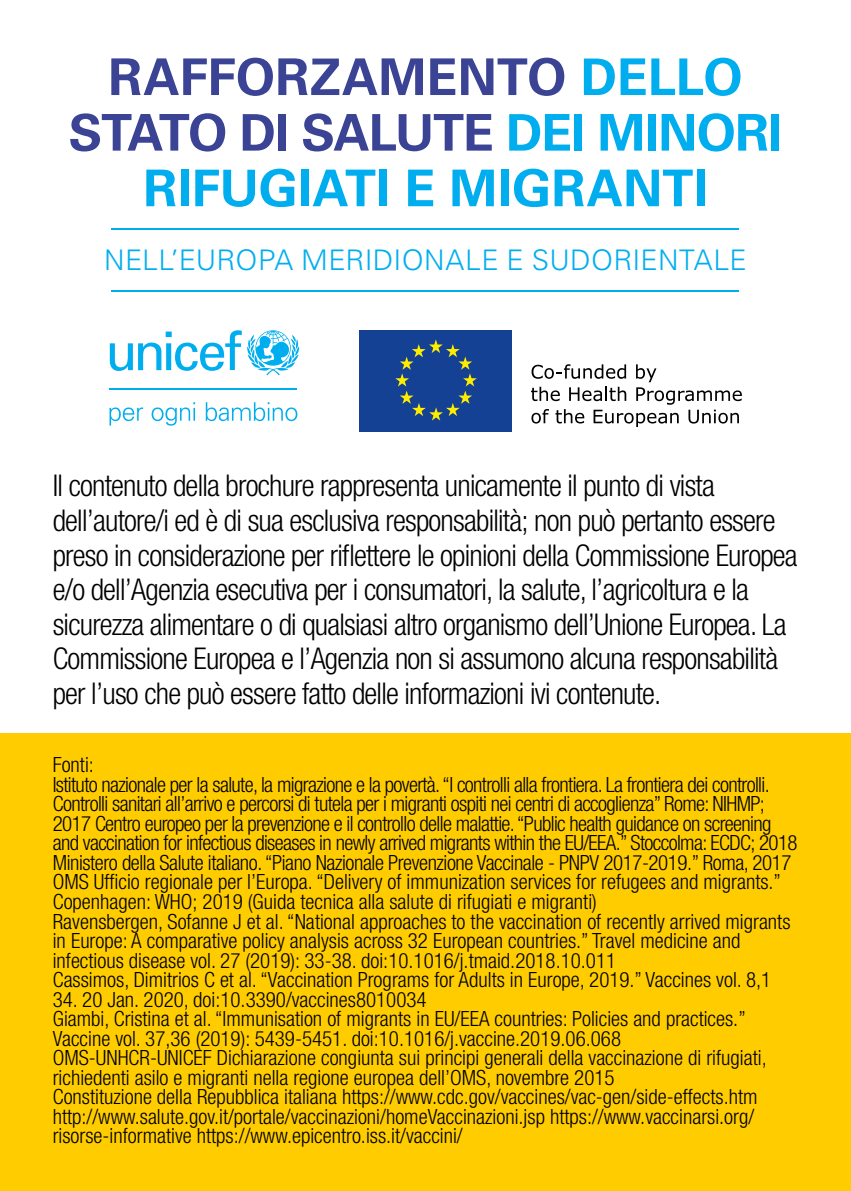
<style>
.page{position:relative;width:851px;height:1191px;background:#fff}
.page>*{position:absolute;margin:0;border:0;box-sizing:border-box;transform-origin:0 0}
.t1{font:700 50.7px/55.5px "Univers LT Pro 65";letter-spacing:-.005em;color:#00aeef;text-align:center}
.t2{font:300 condensed 30px/34.5px "Helvetica Neue";letter-spacing:-.025em;color:#000}
.t3{font:300 28.2px "Univers LT Pro 45";letter-spacing:.01em;color:#00aeef}
.t4{font:300 condensed 21px/19.5px "Helvetica Neue";letter-spacing:-.02em;color:#000}
.t5{font:300 condensed 21px/19.5px "Helvetica Neue";color:#000}
.s1{color:#3b4395}
</style>
<div class="page">
<div style="left:0;top:733px;width:850px;height:458px;background:#fc0"></div>
<hr style="left:111px;top:228px;width:628px;height:2px;background:#00aeef">
<hr style="left:111px;top:290px;width:628px;height:2px;background:#00aeef">
<div style="left:360px;top:330px;width:151px;height:102px;background:#154194"></div>
<svg style="left:395px;top:339px;width:81px;height:81px"></svg>
<svg style="left:531px;top:364px;width:210px;height:63px"></svg>
<svg style="left:110px;top:330px;width:189px;height:45px"></svg>
<hr style="left:110px;top:388px;width:187px;height:1px;background:#00aeef">
<svg style="left:109px;top:407px;width:34px;height:18px"></svg>
<svg style="left:151px;top:402px;width:44px;height:23px"></svg>
<svg style="left:206px;top:402px;width:91px;height:19px"></svg>
<h1 class="t1" style="left:68px;top:50px;width:715px"><span class="s1">RAFFORZAMENTO</span> DELLO<br><span class="s1">STATO DI SALUTE</span> DEI MINORI<br>RIFUGIATI E MIGRANTI</h1>
<h3 class="t3" style="left:104px;top:243px;width:644px">NELL’EUROPA MERIDIONALE E SUDORIENTALE</h3>
<p class="t2" style="left:53px;top:468px;width:746px">Il contenuto della brochure rappresenta unicamente il punto di vista dell’autore/i ed è di sua esclusiva responsabilità; non può pertanto essere preso in considerazione per riflettere le opinioni della Commissione Europea e/o dell’Agenzia esecutiva per i consumatori, la salute, l’agricoltura e la sicurezza alimentare o di qualsiasi altro organismo dell’Unione Europea. La Commissione Europea e l’Agenzia non si assumono alcuna responsabilità per l’uso che può essere fatto delle informazioni ivi contenute.</p>
<p class="t4" style="left:53px;top:755px;width:746px">Fonti:<br>Istituto nazionale per la salute, la migrazione e la povertà. “I controlli alla frontiera. La frontiera dei controlli.<br>Controlli sanitari all’arrivo e percorsi di tutela per i migranti ospiti nei centri di accoglienza” Rome: NIHMP; 2017 Centro europeo per la prevenzione e il controllo delle malattie. “Public health guidance on screening and vaccination for infectious diseases in newly arrived migrants within the EU/EEA.” Stoccolma: ECDC; 2018<br>Ministero della Salute italiano. “Piano Nazionale Prevenzione Vaccinale - PNPV 2017-2019.” Roma, 2017<br>OMS Ufficio regionale per l’Europa. “Delivery of immunization services for refugees and migrants.” Copenhagen: WHO; 2019 (Guida tecnica alla salute di rifugiati e migranti)<br>Ravensbergen, Sofanne J et al. “National approaches to the vaccination of recently arrived migrants in Europe: A comparative policy analysis across 32 European countries.” Travel medicine and infectious disease vol. 27 (2019): 33-38. doi:10.1016/j.tmaid.2018.10.011<br>Cassimos, Dimitrios C et al. “Vaccination Programs for Adults in Europe, 2019.” Vaccines vol. 8,1</p>
<p class="t5" style="left:53px;top:989px;width:715px">34. 20 Jan. 2020, doi:10.3390/vaccines8010034<br>Giambi, Cristina et al. “Immunisation of migrants in EU/EEA countries: Policies and practices.” Vaccine vol. 37,36 (2019): 5439-5451. doi:10.1016/j.vaccine.2019.06.068<br>OMS-UNHCR-UNICEF Dichiarazione congiunta sui principi generali della vaccinazione di rifugiati, richiedenti asilo e migranti nella regione europea dell’OMS, novembre 2015<br>Constituzione della Repubblica italiana https://www.cdc.gov/vaccines/vac-gen/side-effects.htm http://www.salute.gov.it/portale/vaccinazioni/homeVaccinazioni.jsp https://www.vaccinarsi.org/ risorse-informative https://www.epicentro.iss.it/vaccini/</p>
</div>
